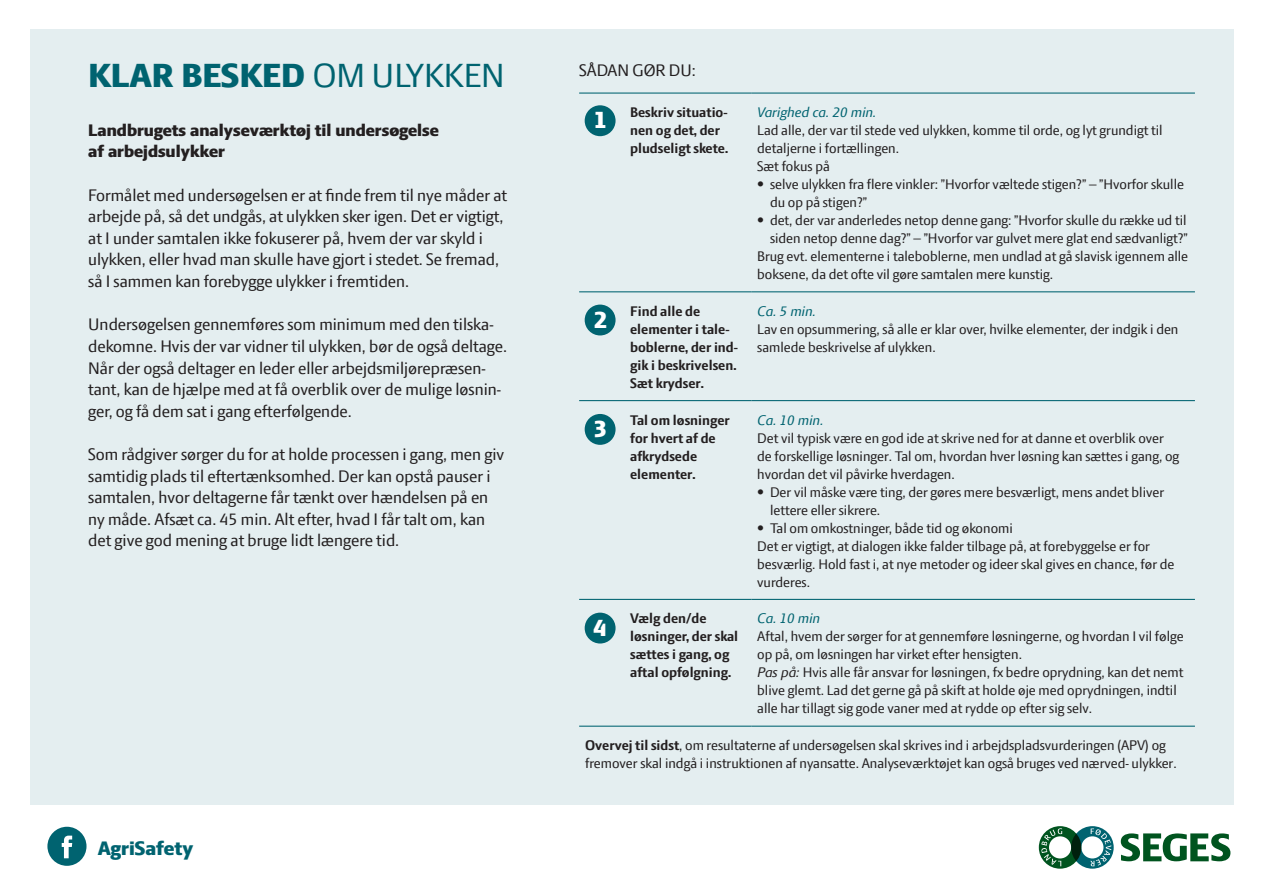
<style>
.page{position:relative;width:1263px;height:893px;background:#fff}
.page>*{position:absolute;margin:0;border:0;box-sizing:border-box;transform-origin:0 0}
.t1{font:800 36px "LF Press Sans";color:#006370}
.t2{font:800 25.5px "LF Press Sans";color:#fff}
.t3{font:800 21px "LF Press Sans";color:#006370}
.t4{font:18px/21.6px "LF Press Sans";color:#231f20}
.t5{font:800 18px/21.6px "LF Press Sans";color:#231f20}
.t6{font:15px/18px "LF Press Sans";color:#231f20}
.t7{font:700 15px/18px "LF Press Sans";color:#231f20}
.t8{font:italic 15px "LF Press Sans";color:#006370}
.s1{font-weight:400}
.s2{font-style:italic}
.s3{font-weight:700}
</style>
<div class="page">
<div style="left:30px;top:30px;width:1203px;height:775px;background:#e4eef0"></div>
<svg style="left:1039px;top:826px;width:75px;height:43px"></svg>
<svg style="left:1121px;top:833px;width:109px;height:28px"></svg>
<svg style="left:47px;top:827px;width:40px;height:39px"></svg>
<hr style="left:579px;top:291px;width:172px;height:1px;background:#006370">
<hr style="left:751px;top:291px;width:444px;height:1px;background:#006370">
<hr style="left:579px;top:400px;width:172px;height:1px;background:#006370">
<hr style="left:751px;top:400px;width:444px;height:1px;background:#006370">
<hr style="left:579px;top:599px;width:172px;height:1px;background:#006370">
<hr style="left:751px;top:599px;width:444px;height:1px;background:#006370">
<hr style="left:579px;top:726px;width:172px;height:1px;background:#006370">
<hr style="left:751px;top:726px;width:444px;height:1px;background:#006370">
<hr style="left:579px;top:93px;width:172px;height:1px;background:#006370">
<hr style="left:751px;top:93px;width:444px;height:1px;background:#006370">
<div style="left:585px;top:105px;width:30px;height:31px;background:#006370;border-radius:50%"></div>
<div style="left:585px;top:305px;width:30px;height:30px;background:#006370;border-radius:50%"></div>
<div style="left:585px;top:414px;width:30px;height:31px;background:#006370;border-radius:50%"></div>
<div style="left:585px;top:613px;width:30px;height:30px;background:#006370;border-radius:50%"></div>
<h1 class="t1" style="left:88px;top:54px;width:418px">KLAR BESKED <span class="s1">OM ULYKKEN</span></h1>
<p class="t4" style="left:579px;top:59px;width:118px">SÅDAN GØR DU:</p>
<p class="t7" style="left:630px;top:103px;width:99px">Beskriv situatio&shy;nen og det, der pludseligt skete.</p>
<p class="t8" style="left:757px;top:104px;width:121px">Varighed ca. 20 min.</p>
<h2 class="t2" style="left:594px;top:106px;width:14px">1</h2>
<p class="t5" style="left:88px;top:119px;width:352px">Landbrugets analyseværktøj til undersøgelse af arbejdsulykker</p>
<p class="t4" style="left:88px;top:184px;width:420px">Formålet med undersøgelsen er at finde frem til nye måder at arbejde på, så det undgås, at ulykken sker igen. Det er vigtigt, at I under samtalen ikke fokuserer på, hvem der var skyld i ulykken, eller hvad man skulle have gjort i stedet. Se fremad, så I sammen kan forebygge ulykker i fremtiden.</p>
<p class="t4" style="left:88px;top:313px;width:420px">Undersøgelsen gennemføres som minimum med den tilska&shy;dekomne. Hvis der var vidner til ulykken, bør de også deltage.<br>Når der også deltager en leder eller arbejdsmiljørepræsen&shy;tant, kan de hjælpe med at få overblik over de mulige løsnin&shy;ger, og få dem sat i gang efterfølgende.</p>
<p class="t4" style="left:88px;top:443px;width:417px">Som rådgiver sørger du for at holde processen i gang, men giv samtidig plads til eftertænksomhed. Der kan opstå pauser i samtalen, hvor deltagerne får tænkt over hændelsen på en ny måde. Afsæt ca. 45 min. Alt efter, hvad I får talt om, kan det give god mening at bruge lidt længere tid.</p>
<p class="t6" style="left:757px;top:121px;width:407px">Lad alle, der var til stede ved ulykken, komme til orde, og lyt grundigt til detaljerne i fortællingen.<br>Sæt fokus på</p>
<p class="t6" style="left:770px;top:175px;width:415px;text-indent:-13px">• selve ulykken fra flere vinkler: ”Hvorfor væltede stigen?” – ”Hvorfor skulle du op på stigen?”</p>
<p class="t6" style="left:757px;top:211px;width:431px">• det, der var anderledes netop denne gang: ”Hvorfor skulle du række ud til</p>
<p class="t6" style="left:770px;top:229px;width:419px">siden netop denne dag?” – ”Hvorfor var gulvet mere glat end sædvanligt?”</p>
<p class="t6" style="left:757px;top:247px;width:432px">Brug evt. elementerne i taleboblerne, men undlad at gå slavisk igennem alle</p>
<p class="t6" style="left:757px;top:265px;width:297px">boksene, da det ofte vil gøre samtalen mere kunstig.</p>
<p class="t7" style="left:630px;top:302px;width:109px">Find alle de elementer i tale&shy;boblerne, der ind&shy;gik i beskrivelsen.<br>Sæt krydser.</p>
<p class="t8" style="left:757px;top:302px;width:60px">Ca. 5 min.</p>
<h2 class="t2" style="left:594px;top:305px;width:14px">2</h2>
<p class="t6" style="left:757px;top:320px;width:423px">Lav en opsummering, så alle er klar over, hvilke elementer, der indgik i den samlede beskrivelse af ulykken.</p>
<p class="t7" style="left:630px;top:411px;width:101px">Tal om løsninger for hvert af de afkrydsede elementer.</p>
<p class="t8" style="left:757px;top:411px;width:68px">Ca. 10 min.</p>
<h2 class="t2" style="left:594px;top:414px;width:14px">3</h2>
<p class="t6" style="left:757px;top:428px;width:423px">Det vil typisk være en god ide at skrive ned for at danne et overblik over de forskellige løsninger. Tal om, hvordan hver løsning kan sættes i gang, og hvordan det vil påvirke hverdagen.</p>
<p class="t6" style="left:770px;top:482px;width:396px;text-indent:-13px">• Der vil måske være ting, der gøres mere besværligt, mens andet bliver lettere eller sikrere.</p>
<p class="t6" style="left:757px;top:518px;width:419px">• Tal om omkostninger, både tid og økonomi<br>Det er vigtigt, at dialogen ikke falder tilbage på, at forebyggelse er for besværlig. Hold fast i, at nye metoder og ideer skal gives en chance, før de vurderes.</p>
<h3 class="t3" style="left:98px;top:836px;width:97px">AgriSafety</h3>
<p class="t7" style="left:630px;top:609px;width:110px">Vælg den/de løsninger, der skal sættes i gang, og aftal opfølgning.</p>
<p class="t8" style="left:757px;top:610px;width:64px">Ca. 10 min</p>
<h2 class="t2" style="left:594px;top:613px;width:14px">4</h2>
<p class="t6" style="left:757px;top:627px;width:428px">Aftal, hvem der sørger for at gennemføre løsningerne, og hvordan I vil følge op på, om løsningen har virket efter hensigten.<br><span class="s2">Pas på:</span> Hvis alle får ansvar for løsningen, fx bedre oprydning, kan det nemt blive glemt. Lad det gerne gå på skift at holde øje med oprydningen, indtil alle har tillagt sig gode vaner med at rydde op efter sig selv.</p>
<p class="t6" style="left:585px;top:736px;width:593px"><span class="s3">Overvej til sidst</span>, om resultaterne af undersøgelsen skal skrives ind i arbejdspladsvurderingen (APV) og fremover skal indgå i instruktionen af nyansatte. Analyseværktøjet kan også bruges ved nærved- ulykker.</p>
</div>
